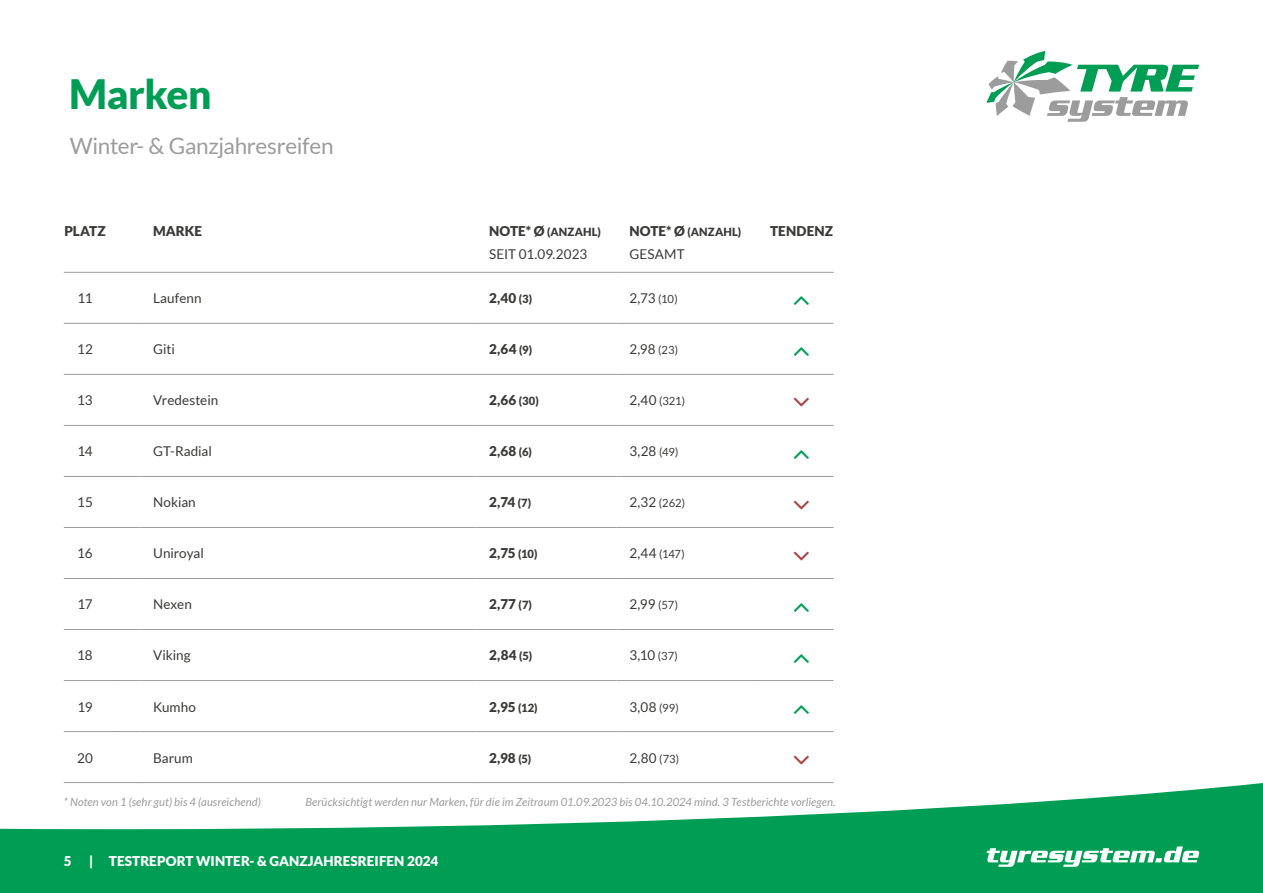
<style>
.page{position:relative;width:1263px;height:893px;background:#fff}
.page>*{position:absolute;margin:0;border:0;box-sizing:border-box;transform-origin:0 0}
.t1{font:900 40.5px "Lato";letter-spacing:-.01em;color:#009e54}
.t2{font:22.5px "Lato";letter-spacing:-.015em;color:#9c9c9d}
.t3{font:13.5px "Lato";color:#3a3a39}
.t4{font:900 13.5px "Lato";letter-spacing:.005em;color:#3a3a39}
.t5{font:900 13.5px "Lato";letter-spacing:.005em;color:#fff}
.t6{font:italic 11.25px "Lato";letter-spacing:.005em;color:#9c9c9d}
.t7{font:900 11.25px "Lato";letter-spacing:.01em;color:#3a3a39}
.t8{font:11.25px "Lato";letter-spacing:-.01em;color:#3a3a39}
.s1{font-size:13.5px}
.s2{font-size:11.25px}
</style>
<div class="page">
<div style="left:0;top:707px;width:1263px;height:186px;background:#009e54"></div>
<svg style="left:0;top:578px;width:1263px;height:251px"></svg>
<svg style="left:986px;top:51px;width:213px;height:71px"></svg>
<svg style="left:986px;top:846px;width:213px;height:21px"></svg>
<svg style="left:119px;top:323px;width:21px;height:1px"></svg>
<hr style="left:140px;top:323px;width:336px;height:1px;background:#9c9c9d">
<hr style="left:476px;top:323px;width:141px;height:1px;background:#9c9c9d">
<hr style="left:617px;top:323px;width:140px;height:1px;background:#9c9c9d">
<svg style="left:119px;top:374px;width:21px;height:1px"></svg>
<hr style="left:140px;top:374px;width:336px;height:1px;background:#9c9c9d">
<hr style="left:476px;top:374px;width:141px;height:1px;background:#9c9c9d">
<hr style="left:617px;top:374px;width:140px;height:1px;background:#9c9c9d">
<svg style="left:119px;top:425px;width:21px;height:1px"></svg>
<hr style="left:140px;top:425px;width:336px;height:1px;background:#9c9c9d">
<hr style="left:476px;top:425px;width:141px;height:1px;background:#9c9c9d">
<hr style="left:617px;top:425px;width:140px;height:1px;background:#9c9c9d">
<svg style="left:119px;top:629px;width:21px;height:1px"></svg>
<hr style="left:140px;top:629px;width:336px;height:1px;background:#9c9c9d">
<hr style="left:476px;top:629px;width:141px;height:1px;background:#9c9c9d">
<hr style="left:617px;top:629px;width:140px;height:1px;background:#9c9c9d">
<svg style="left:119px;top:680px;width:21px;height:1px"></svg>
<hr style="left:140px;top:680px;width:336px;height:1px;background:#9c9c9d">
<hr style="left:476px;top:680px;width:141px;height:1px;background:#9c9c9d">
<hr style="left:617px;top:680px;width:140px;height:1px;background:#9c9c9d">
<hr style="left:64px;top:323px;width:55px;height:1px;background:#9c9c9d">
<hr style="left:64px;top:374px;width:55px;height:1px;background:#9c9c9d">
<hr style="left:64px;top:425px;width:55px;height:1px;background:#9c9c9d">
<hr style="left:64px;top:629px;width:55px;height:1px;background:#9c9c9d">
<hr style="left:64px;top:680px;width:55px;height:1px;background:#9c9c9d">
<hr style="left:757px;top:323px;width:76px;height:1px;background:#9c9c9d">
<hr style="left:757px;top:374px;width:76px;height:1px;background:#9c9c9d">
<hr style="left:757px;top:425px;width:76px;height:1px;background:#9c9c9d">
<hr style="left:757px;top:629px;width:76px;height:1px;background:#9c9c9d">
<hr style="left:757px;top:680px;width:76px;height:1px;background:#9c9c9d">
<hr style="left:64px;top:272px;width:55px;height:1px;background:#9c9c9d">
<svg style="left:119px;top:272px;width:21px;height:1px"></svg>
<hr style="left:140px;top:272px;width:336px;height:1px;background:#9c9c9d">
<hr style="left:476px;top:272px;width:141px;height:1px;background:#9c9c9d">
<hr style="left:617px;top:272px;width:140px;height:1px;background:#9c9c9d">
<hr style="left:757px;top:272px;width:76px;height:1px;background:#9c9c9d">
<hr style="left:64px;top:476px;width:55px;height:1px;background:#9c9c9d">
<svg style="left:119px;top:476px;width:21px;height:1px"></svg>
<hr style="left:140px;top:476px;width:336px;height:1px;background:#9c9c9d">
<hr style="left:476px;top:476px;width:141px;height:1px;background:#9c9c9d">
<hr style="left:617px;top:476px;width:140px;height:1px;background:#9c9c9d">
<hr style="left:757px;top:476px;width:76px;height:1px;background:#9c9c9d">
<hr style="left:64px;top:527px;width:55px;height:1px;background:#9c9c9d">
<svg style="left:119px;top:527px;width:21px;height:1px"></svg>
<hr style="left:140px;top:527px;width:336px;height:1px;background:#9c9c9d">
<hr style="left:476px;top:527px;width:141px;height:1px;background:#9c9c9d">
<hr style="left:617px;top:527px;width:140px;height:1px;background:#9c9c9d">
<hr style="left:757px;top:527px;width:76px;height:1px;background:#9c9c9d">
<hr style="left:64px;top:578px;width:55px;height:1px;background:#9c9c9d">
<svg style="left:119px;top:578px;width:21px;height:1px"></svg>
<hr style="left:140px;top:578px;width:336px;height:1px;background:#9c9c9d">
<hr style="left:476px;top:578px;width:141px;height:1px;background:#9c9c9d">
<hr style="left:617px;top:578px;width:140px;height:1px;background:#9c9c9d">
<hr style="left:757px;top:578px;width:76px;height:1px;background:#9c9c9d">
<hr style="left:64px;top:731px;width:55px;height:1px;background:#9c9c9d">
<svg style="left:119px;top:731px;width:21px;height:1px"></svg>
<hr style="left:140px;top:731px;width:336px;height:1px;background:#9c9c9d">
<hr style="left:476px;top:731px;width:141px;height:1px;background:#9c9c9d">
<hr style="left:617px;top:731px;width:140px;height:1px;background:#9c9c9d">
<hr style="left:757px;top:731px;width:76px;height:1px;background:#9c9c9d">
<hr style="left:64px;top:782px;width:55px;height:1px;background:#9c9c9d">
<svg style="left:119px;top:782px;width:21px;height:1px"></svg>
<hr style="left:140px;top:782px;width:336px;height:1px;background:#9c9c9d">
<hr style="left:476px;top:782px;width:141px;height:1px;background:#9c9c9d">
<hr style="left:617px;top:782px;width:140px;height:1px;background:#9c9c9d">
<hr style="left:757px;top:782px;width:76px;height:1px;background:#9c9c9d">
<svg style="left:794px;top:603px;width:15px;height:8px"></svg>
<svg style="left:794px;top:654px;width:15px;height:9px"></svg>
<svg style="left:794px;top:705px;width:15px;height:9px"></svg>
<svg style="left:794px;top:755px;width:15px;height:9px"></svg>
<h1 class="t1" style="left:69px;top:70px;width:144px">Marken</h1>
<h2 class="t2" style="left:70px;top:133px;width:266px">Winter- &amp; Ganzjahresreifen</h2>
<p class="t4" style="left:64px;top:224px;width:43px">PLATZ</p>
<p class="t4" style="left:153px;top:224px;width:50px">MARKE</p>
<p class="t7" style="left:489px;top:226px;width:113px"><span class="s1">NOTE* Ø</span> (ANZAHL)</p>
<p class="t3" style="left:489px;top:246px;width:100px">SEIT 01.09.2023</p>
<p class="t7" style="left:629px;top:226px;width:113px"><span class="s1">NOTE* Ø</span> (ANZAHL)</p>
<p class="t3" style="left:629px;top:246px;width:57px">GESAMT</p>
<p class="t3" style="left:77px;top:291px;width:17px">11</p>
<p class="t3" style="left:153px;top:291px;width:50px">Laufenn</p>
<p class="t4" style="left:489px;top:290px;width:45px">2,40 <span class="s2">(3)</span></p>
<p class="t3" style="left:629px;top:291px;width:50px">2,73 <span class="s2">(10)</span></p>
<p class="t3" style="left:77px;top:342px;width:17px">12</p>
<p class="t3" style="left:153px;top:342px;width:23px">Giti</p>
<p class="t4" style="left:489px;top:341px;width:45px">2,64 <span class="s2">(9)</span></p>
<p class="t3" style="left:629px;top:342px;width:50px">2,98 <span class="s2">(23)</span></p>
<p class="t3" style="left:77px;top:393px;width:17px">13</p>
<p class="t3" style="left:153px;top:393px;width:67px">Vredestein</p>
<p class="t4" style="left:489px;top:392px;width:51px">2,66 <span class="s2">(30)</span></p>
<p class="t8" style="left:629px;top:395px;width:57px"><span class="s1">2,40</span> (321)</p>
<p class="t3" style="left:77px;top:444px;width:17px">14</p>
<p class="t3" style="left:153px;top:444px;width:60px">GT-Radial</p>
<p class="t4" style="left:489px;top:443px;width:44px">2,68 <span class="s2">(6)</span></p>
<p class="t3" style="left:629px;top:444px;width:51px">3,28 <span class="s2">(49)</span></p>
<p class="t3" style="left:77px;top:495px;width:17px">15</p>
<p class="t3" style="left:153px;top:495px;width:44px">Nokian</p>
<p class="t4" style="left:489px;top:494px;width:44px">2,74 <span class="s2">(7)</span></p>
<p class="t8" style="left:629px;top:497px;width:57px"><span class="s1">2,32</span> (262)</p>
<p class="t3" style="left:77px;top:546px;width:17px">16</p>
<p class="t3" style="left:153px;top:546px;width:52px">Uniroyal</p>
<p class="t4" style="left:489px;top:546px;width:50px">2,75 <span class="s2">(10)</span></p>
<p class="t8" style="left:629px;top:548px;width:57px"><span class="s1">2,44</span> (147)</p>
<p class="t3" style="left:77px;top:597px;width:17px">17</p>
<p class="t3" style="left:153px;top:597px;width:40px">Nexen</p>
<p class="t4" style="left:489px;top:597px;width:44px">2,77 <span class="s2">(7)</span></p>
<p class="t3" style="left:629px;top:597px;width:50px">2,99 <span class="s2">(57)</span></p>
<p class="t3" style="left:77px;top:648px;width:17px">18</p>
<p class="t3" style="left:153px;top:648px;width:39px">Viking</p>
<p class="t4" style="left:489px;top:648px;width:45px">2,84 <span class="s2">(5)</span></p>
<p class="t3" style="left:629px;top:648px;width:50px">3,10 <span class="s2">(37)</span></p>
<p class="t3" style="left:77px;top:699px;width:17px">19</p>
<p class="t3" style="left:153px;top:699px;width:44px">Kumho</p>
<p class="t4" style="left:489px;top:699px;width:50px">2,95 <span class="s2">(12)</span></p>
<p class="t3" style="left:629px;top:699px;width:51px">3,08 <span class="s2">(99)</span></p>
<p class="t3" style="left:77px;top:750px;width:17px">20</p>
<p class="t3" style="left:153px;top:750px;width:41px">Barum</p>
<p class="t4" style="left:489px;top:750px;width:44px">2,98 <span class="s2">(5)</span></p>
<p class="t3" style="left:629px;top:750px;width:51px">2,80 <span class="s2">(73)</span></p>
<p class="t4" style="left:770px;top:224px;width:64px">TENDENZ</p>
<p class="t6" style="left:64px;top:796px;width:199px">* Noten von 1 (sehr gut) bis 4 (ausreichend)</p>
<p class="t6" style="left:305px;top:796px;width:532px">Berücksichtigt werden nur Marken, für die im Zeitraum 01.09.2023 bis 04.10.2024 mind. 3 Testberichte vorliegen.</p>
<p class="t5" style="left:64px;top:853px;width:9px">5</p>
<p class="t5" style="left:89px;top:853px;width:350px">| TESTREPORT WINTER- &amp; GANZJAHRESREIFEN 2024</p>
</div>
